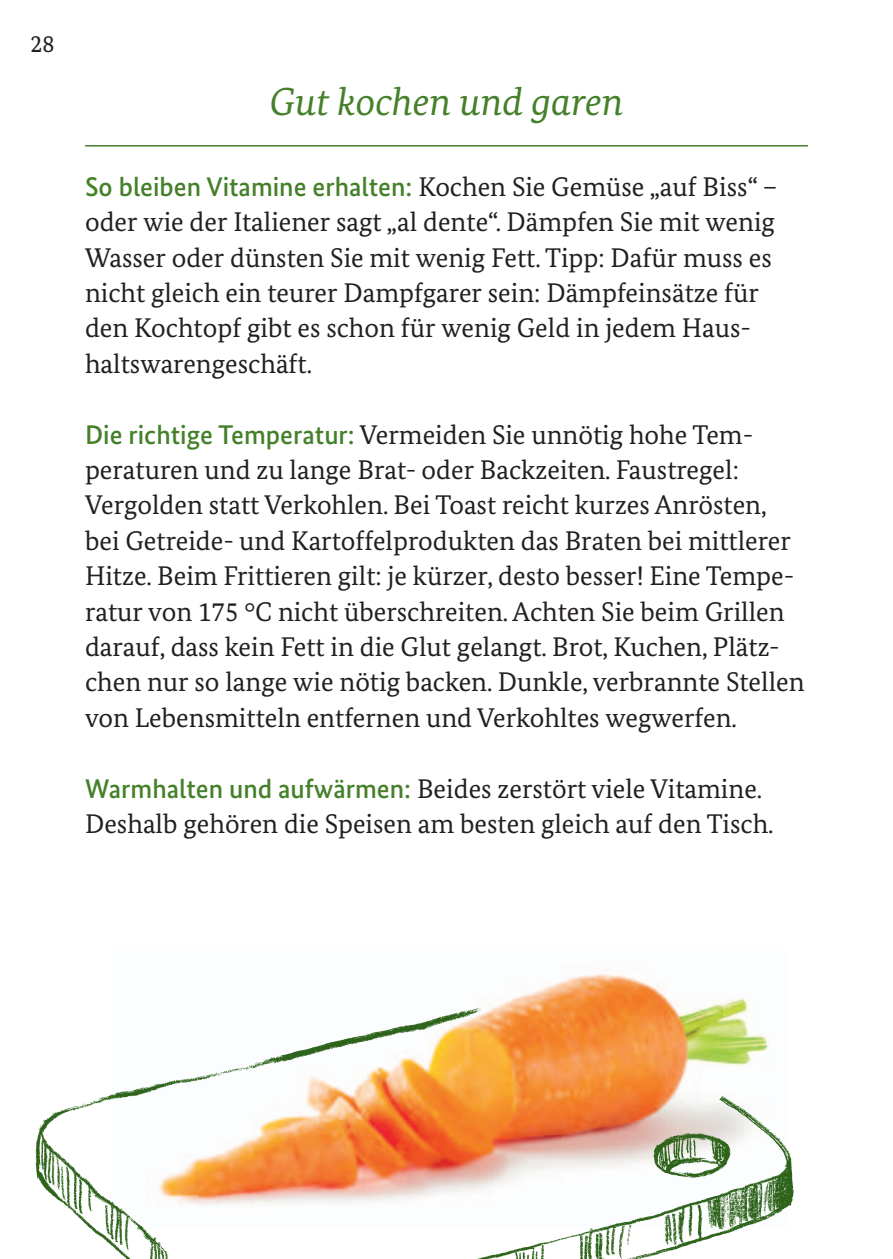
<style>
.page{position:relative;width:893px;height:1259px;background:#fff}
.page>*{position:absolute;margin:0;border:0;box-sizing:border-box;transform-origin:0 0}
.t1{font:italic 39px "Bundes Serif";color:#45802a}
.t2{font:27px/35.4px "Bundes Serif";color:#231f20}
.t3{font:500 27px "Bundes Sans";color:#45802a}
.t4{font:24px "Bundes Serif";color:#231f20}
.s1{font-family:"Bundes Serif";font-weight:400;color:#231f20}
.s2{font-family:"Bundes Sans";font-weight:500;color:#45802a}
</style>
<div class="page">
<img style="left:547px;top:971px;width:106px;height:16px">
<img style="left:35px;top:987px;width:759px;height:272px">
<hr style="left:85px;top:145px;width:723px;height:2px;background:#45802a">
<p class="t4" style="left:31px;top:29px;width:25px">28</p>
<h1 class="t1" style="left:269px;top:78px;width:356px">Gut kochen und garen</h1>
<p class="t3" style="left:85px;top:170px;width:694px">So bleiben Vitamine erhalten: <span class="s1">Kochen Sie Gemüse „auf Biss“ –</span></p>
<p class="t2" style="left:85px;top:204px;width:691px">oder wie der Italiener sagt „al dente“. Dämpfen Sie mit wenig Wasser oder dünsten Sie mit wenig Fett. Tipp: Dafür muss es nicht gleich ein teurer Dampfgarer sein: Dämpfeinsätze für den Kochtopf gibt es schon für wenig Geld in jedem Haus&shy;haltswarengeschäft.</p>
<p class="t2" style="left:85px;top:416px;width:721px"><span class="s2">Die richtige Temperatur:</span> Vermeiden Sie unnötig hohe Tem&shy;peraturen und zu lange Brat- oder Backzeiten. Faustregel:<br>Vergolden statt Verkohlen. Bei Toast reicht kurzes Anrösten, bei Getreide- und Kartoffelprodukten das Braten bei mittlerer Hitze. Beim Frittieren gilt: je kürzer, desto besser! Eine Tempe&shy;ratur von 175 °C nicht überschreiten. Achten Sie beim Grillen darauf, dass kein Fett in die Glut gelangt. Brot, Kuchen, Plätz&shy;chen nur so lange wie nötig backen. Dunkle, verbrannte Stellen von Lebensmitteln entfernen und Verkohltes wegwerfen.</p>
<p class="t2" style="left:85px;top:770px;width:690px"><span class="s2">Warmhalten und aufwärmen:</span> Beides zerstört viele Vitamine.<br>Deshalb gehören die Speisen am besten gleich auf den Tisch.</p>
</div>
